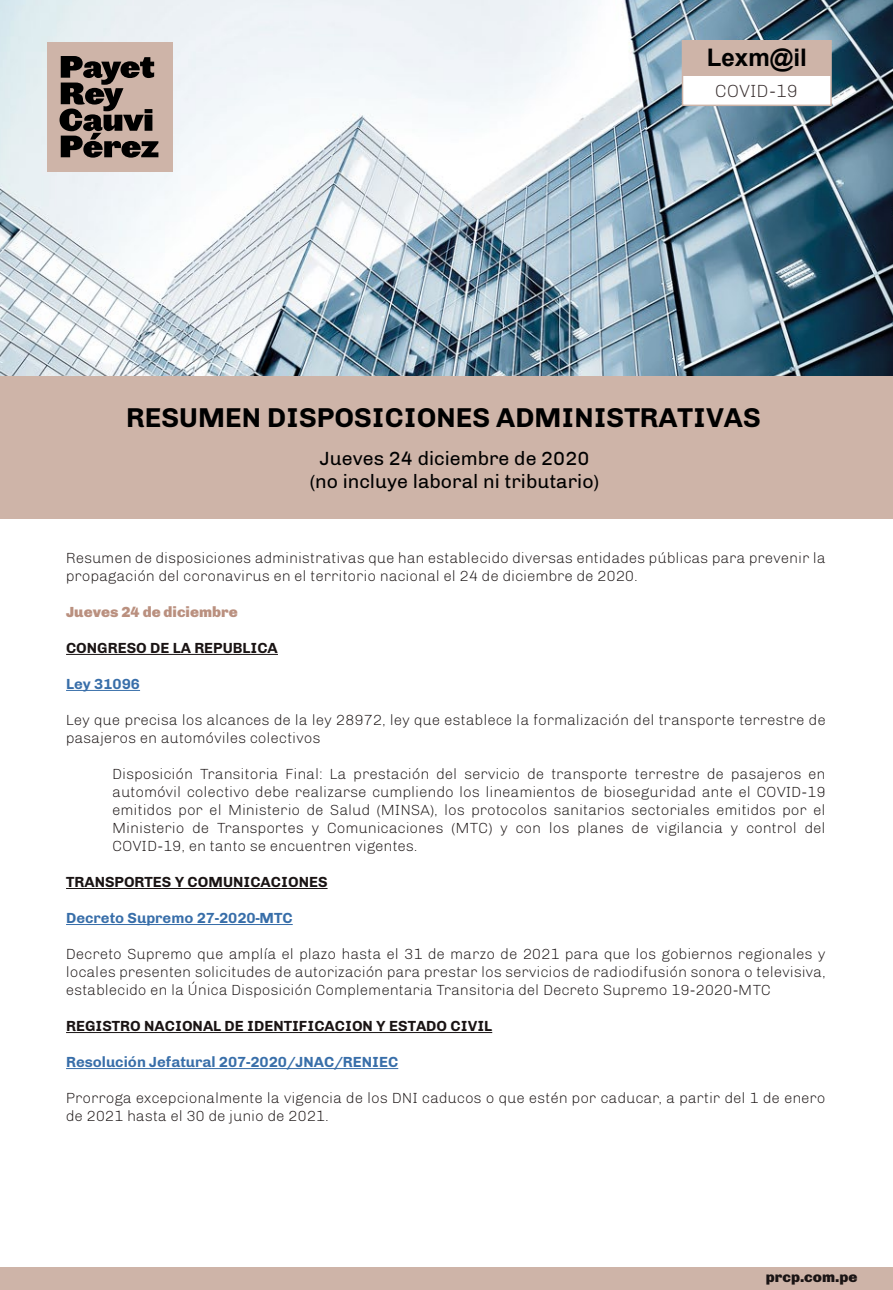
<style>
.page{position:relative;width:893px;height:1290px;background:#fff}
.page>*{position:absolute;margin:0;border:0;box-sizing:border-box;transform-origin:0 0}
.t1{font:700 27.9px "Chivo";color:#000}
.t2{font:700 24.15px "Arial";color:#000}
.t3{font:19.5px/23.4px "Chivo";color:#000;text-align:center}
.t4{font:300 18px "Chivo";color:#372d2d}
.t5{font:300 15px/18px "Chivo";color:#1a1414}
.t6{font:700 15px "Chivo";color:#1a1414}
.t7{font:700 15px "Chivo";color:#386ea9}
.t8{font:900 15px "Chivo";color:#ba907f}
.t9{font:900 15px "Chivo";color:#1a1414}
</style>
<div class="page">
<img style="left:0;top:0;width:893px;height:376px">
<hr style="left:66px;top:654px;width:212px;height:1px;background:#1a1414">
<hr style="left:66px;top:690px;width:74px;height:1px;background:#386ea9">
<hr style="left:66px;top:888px;width:262px;height:1px;background:#1a1414">
<hr style="left:66px;top:924px;width:227px;height:1px;background:#386ea9">
<hr style="left:66px;top:1032px;width:426px;height:1px;background:#1a1414">
<hr style="left:66px;top:1068px;width:332px;height:1px;background:#386ea9">
<div style="left:0;top:376px;width:893px;height:142px;background:#ceb4a8"></div>
<div style="left:47px;top:42px;width:126px;height:129px;background:#ceb4a8"></div>
<svg style="left:60px;top:56px;width:98px;height:102px"></svg>
<div style="left:682px;top:40px;width:150px;height:66px;background:#fff;border:2px solid #ceb4a8"></div>
<div style="left:682px;top:41px;width:149px;height:35px;background:#ceb4a8"></div>
<div style="left:0;top:1267px;width:893px;height:23px;background:#ceb4a8"></div>
<h2 class="t2" style="left:707px;top:40px;width:102px">Lexm@il</h2>
<p class="t4" style="left:715px;top:80px;width:85px">COVID-19</p>
<h1 class="t1" style="left:126px;top:401px;width:636px">RESUMEN DISPOSICIONES ADMINISTRATIVAS</h1>
<h3 class="t3" style="left:310px;top:446px;width:291px">Jueves 24 diciembre de 2020 (no incluye laboral ni tributario)</h3>
<p class="t5" style="left:66px;top:549px;width:761px">Resumen de disposiciones administrativas que han establecido diversas entidades públicas para prevenir la propagación del coronavirus en el territorio nacional el 24 de diciembre de 2020.</p>
<p class="t8" style="left:66px;top:603px;width:173px">Jueves 24 de diciembre</p>
<p class="t6" style="left:66px;top:639px;width:213px">CONGRESO DE LA REPUBLICA</p>
<p class="t7" style="left:66px;top:675px;width:75px">Ley 31096</p>
<p class="t5" style="left:66px;top:711px;width:761px">Ley que precisa los alcances de la ley 28972, ley que establece la formalización del transporte terrestre de pasajeros en automóviles colectivos</p>
<p class="t5" style="left:113px;top:765px;width:715px;text-align:justify">Disposición Transitoria Final: La prestación del servicio de transporte terrestre de pasajeros en automóvil colectivo debe realizarse cumpliendo los lineamientos de bioseguridad ante el COVID-19 emitidos por el Ministerio de Salud (MINSA), los protocolos sanitarios sectoriales emitidos por el Ministerio de Transportes y Comunicaciones (MTC) y con los planes de vigilancia y control del COVID-19, en tanto se encuentren vigentes.</p>
<p class="t6" style="left:66px;top:873px;width:263px">TRANSPORTES Y COMUNICACIONES</p>
<p class="t7" style="left:66px;top:909px;width:228px">Decreto Supremo 27-2020-MTC</p>
<p class="t5" style="left:66px;top:945px;width:761px;text-align:justify">Decreto Supremo que amplía el plazo hasta el 31 de marzo de 2021 para que los gobiernos regionales y locales presenten solicitudes de autorización para prestar los servicios de radiodifusión sonora o televisiva, establecido en la Única Disposición Complementaria Transitoria del Decreto Supremo 19-2020-MTC</p>
<p class="t6" style="left:66px;top:1017px;width:428px">REGISTRO NACIONAL DE IDENTIFICACION Y ESTADO CIVIL</p>
<p class="t7" style="left:66px;top:1053px;width:334px">Resolución Jefatural 207-2020/JNAC/RENIEC</p>
<p class="t5" style="left:66px;top:1089px;width:761px">Prorroga excepcionalmente la vigencia de los DNI caducos o que estén por caducar, a partir del 1 de enero de 2021 hasta el 30 de junio de 2021.</p>
<p class="t9" style="left:766px;top:1268px;width:93px">prcp.com.pe</p>
</div>
